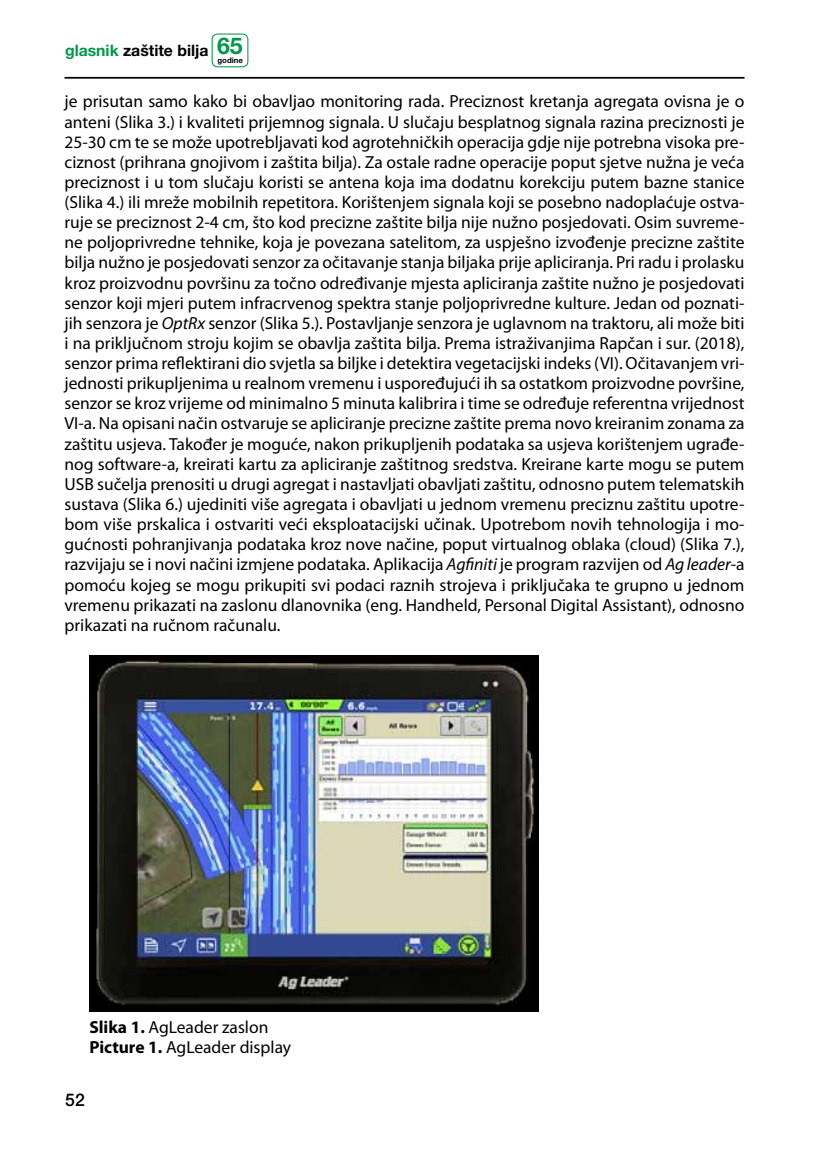
<style>
.page{position:relative;width:819px;height:1166px;background:#fff}
.page>*{position:absolute;margin:0;border:0;box-sizing:border-box;transform-origin:0 0}
.t1{font:17.5px/20.1px "Myriad Pro";color:#000;text-align:justify}
.t2{font:500 17.5px "Helvetica Neue LT Pro";color:#000}
.t3{font:700 15.75px "Helvetica Neue LT Pro";color:#000}
.t4{font:700 7.7px "Helvetica Neue LT Pro";color:#000}
.s1{color:#00984a}
.s2{font-size:23.1px;color:#00984a}
.s3{font-style:italic}
.s4{font-weight:700}
</style>
<div class="page">
<hr style="left:64px;top:77px;width:680px;height:2px;background:#000">
<div style="left:211px;top:34px;width:37px;height:33px;border:1px solid #00984a;border-radius:5px"></div>
<img style="left:89px;top:655px;width:449px;height:356px">
<p class="t3" style="left:65px;top:40px;width:179px"><span class="s1">glasnik</span> zaštite bilja <span class="s2">65</span></p>
<p class="t4" style="left:217px;top:56px;width:27px">godine</p>
<p class="t1" style="left:64px;top:91px;width:681px">je prisutan samo kako bi obavljao monitoring rada. Preciznost kretanja agregata ovisna je o anteni (Slika 3.) i kvaliteti prijemnog signala. U slučaju besplatnog signala razina preciznosti je 25-30 cm te se može upotrebljavati kod agrotehničkih operacija gdje nije potrebna visoka pre&shy;ciznost (prihrana gnojivom i zaštita bilja). Za ostale radne operacije poput sjetve nužna je veća preciznost i u tom slučaju koristi se antena koja ima dodatnu korekciju putem bazne stanice (Slika 4.) ili mreže mobilnih repetitora. Korištenjem signala koji se posebno nadoplaćuje ostva&shy;ruje se preciznost 2-4 cm, što kod precizne zaštite bilja nije nužno posjedovati. Osim suvreme&shy;ne poljoprivredne tehnike, koja je povezana satelitom, za uspješno izvođenje precizne zaštite bilja nužno je posjedovati senzor za očitavanje stanja biljaka prije apliciranja. Pri radu i prolasku kroz proizvodnu površinu za točno određivanje mjesta apliciranja zaštite nužno je posjedovati senzor koji mjeri putem infracrvenog spektra stanje poljoprivredne kulture. Jedan od poznati&shy;jih senzora je <span class="s3">OptRx</span> senzor (Slika 5.). Postavljanje senzora je uglavnom na traktoru, ali može biti i na priključnom stroju kojim se obavlja zaštita bilja. Prema istraživanjima Rapčan i sur. (2018), senzor prima reflektirani dio svjetla sa biljke i detektira vegetacijski indeks (VI). Očitavanjem vri&shy;jednosti prikupljenima u realnom vremenu i uspoređujući ih sa ostatkom proizvodne površine, senzor se kroz vrijeme od minimalno 5 minuta kalibrira i time se određuje referentna vrijednost VI-a. Na opisani način ostvaruje se apliciranje precizne zaštite prema novo kreiranim zonama za zaštitu usjeva. Također je moguće, nakon prikupljenih podataka sa usjeva korištenjem ugrađe&shy;nog software-a, kreirati kartu za apliciranje zaštitnog sredstva. Kreirane karte mogu se putem USB sučelja prenositi u drugi agregat i nastavljati obavljati zaštitu, odnosno putem telematskih sustava (Slika 6.) ujediniti više agregata i obavljati u jednom vremenu preciznu zaštitu upotre&shy;bom više prskalica i ostvariti veći eksploatacijski učinak. Upotrebom novih tehnologija i mo&shy;gućnosti pohranjivanja podataka kroz nove načine, poput virtualnog oblaka (cloud) (Slika 7.), razvijaju se i novi načini izmjene podataka. Aplikacija <span class="s3">Agfiniti</span> je program razvijen od <span class="s3">Ag leader</span>-a pomoću kojeg se mogu prikupiti svi podaci raznih strojeva i priključaka te grupno u jednom vremenu prikazati na zaslonu dlanovnika (eng. Handheld, Personal Digital Assistant), odnosno prikazati na ručnom računalu.</p>
<p class="t1" style="left:89px;top:1017px;width:203px"><span class="s4">Slika 1.</span> AgLeader zaslon<br><span class="s4">Picture 1.</span> AgLeader display</p>
<p class="t2" style="left:65px;top:1090px;width:21px">52</p>
</div>
